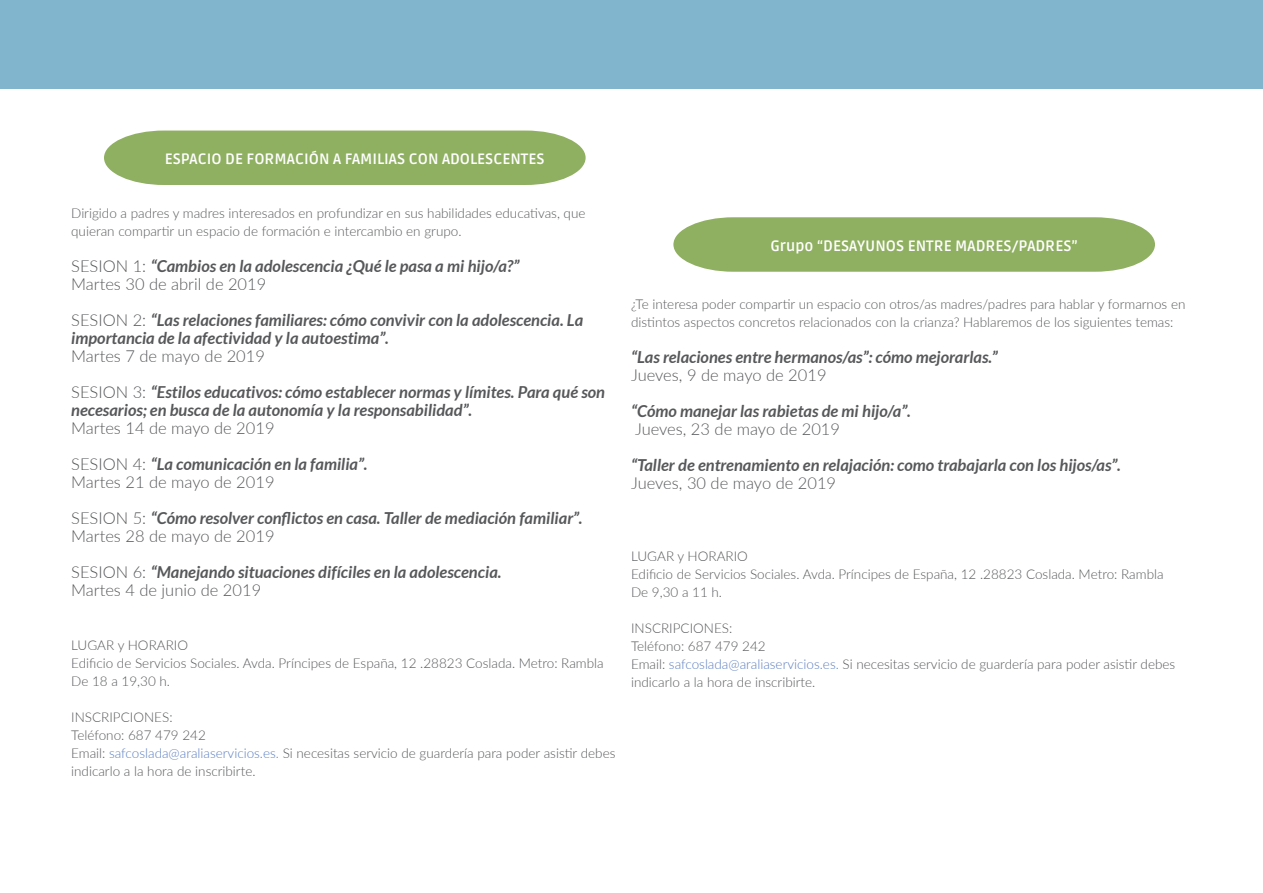
<style>
.page{position:relative;width:1263px;height:893px;background:#fff}
.page>*{position:absolute;margin:0;border:0;box-sizing:border-box;transform-origin:0 0}
.t1{font:italic 700 16.5px/18px "Lato";color:#57585a}
.t2{font:300 16.5px "Lato";color:#57585a}
.t3{font:700 15px "Ruda";color:#fff}
.t4{font:300 13.5px/18px "Lato";color:#57585a}
.s1{font-weight:300;font-style:normal}
.s2{color:#5b7ec0}
.s3{color:#558ac8}
</style>
<div class="page">
<div style="left:0;top:0;width:1263px;height:89px;background:#80b5cd"></div>
<div style="left:104px;top:131px;width:482px;height:54px;background:#8faf61"></div>
<svg style="left:673px;top:217px;width:482px;height:55px;background:#96b46b"></svg>
<p class="t3" style="left:165px;top:150px;width:381px">ESPACIO DE FORMACIÓN A FAMILIAS CON ADOLESCENTES</p>
<p class="t4" style="left:71px;top:204px;width:516px">Dirigido a padres y madres interesados en profundizar en sus habilidades educativas, que quieran compartir un espacio de formación e intercambio en grupo.</p>
<p class="t1" style="left:71px;top:257px;width:450px"><span class="s1">SESION 1:</span> “Cambios en la adolescencia ¿Qué le pasa a mi hijo/a?”</p>
<p class="t2" style="left:71px;top:273px;width:197px">Martes 30 de abril de 2019</p>
<p class="t1" style="left:71px;top:311px;width:514px"><span class="s1">SESION 2:</span> “Las relaciones familiares: cómo convivir con la adolescencia. La importancia de la afectividad y la autoestima”.</p>
<p class="t2" style="left:71px;top:345px;width:195px">Martes 7 de mayo de 2019</p>
<p class="t1" style="left:71px;top:383px;width:535px"><span class="s1">SESION 3:</span> “Estilos educativos: cómo establecer normas y límites. Para qué son necesarios; en busca de la autonomía y la responsabilidad”.</p>
<p class="t2" style="left:71px;top:417px;width:205px">Martes 14 de mayo de 2019</p>
<p class="t1" style="left:71px;top:455px;width:298px"><span class="s1">SESION 4:</span> “La comunicación en la familia”.</p>
<p class="t2" style="left:71px;top:471px;width:205px">Martes 21 de mayo de 2019</p>
<p class="t1" style="left:71px;top:509px;width:513px"><span class="s1">SESION 5:</span> “Cómo resolver conflictos en casa. Taller de mediación familiar”.<br><span class="s1">Martes 28 de mayo de 2019</span></p>
<p class="t1" style="left:71px;top:563px;width:432px"><span class="s1">SESION 6:</span> “Manejando situaciones difíciles en la adolescencia.</p>
<p class="t2" style="left:71px;top:579px;width:191px">Martes 4 de junio de 2019</p>
<p class="t4" style="left:71px;top:636px;width:118px">LUGAR y HORARIO</p>
<p class="t4" style="left:71px;top:654px;width:534px">Edificio de Servicios Sociales. Avda. Príncipes de España, 12 .28823 Coslada. Metro: Rambla</p>
<p class="t4" style="left:71px;top:672px;width:100px">De 18 a 19,30 h.</p>
<p class="t4" style="left:71px;top:708px;width:103px">INSCRIPCIONES:</p>
<p class="t4" style="left:71px;top:726px;width:136px">Teléfono: 687 479 242</p>
<p class="t4" style="left:71px;top:744px;width:546px">Email: <span class="s2">safcoslada@araliaservicios.es</span><span class="s3">.</span> Si necesitas servicio de guardería para poder asistir debes indicarlo a la hora de inscribirte.</p>
<p class="t3" style="left:770px;top:237px;width:309px">Grupo “DESAYUNOS ENTRE MADRES/PADRES”</p>
<p class="t4" style="left:631px;top:295px;width:556px">¿Te interesa poder compartir un espacio con otros/as madres/padres para hablar y formarnos en distintos aspectos concretos relacionados con la crianza? Hablaremos de los siguientes temas:</p>
<p class="t1" style="left:631px;top:348px;width:368px">“Las relaciones entre hermanos/as”: cómo mejorarlas.”</p>
<p class="t2" style="left:631px;top:364px;width:197px">Jueves, 9 de mayo de 2019</p>
<p class="t1" style="left:631px;top:402px;width:281px">“Cómo manejar las rabietas de mi hijo/a”.</p>
<p class="t2" style="left:635px;top:418px;width:207px">Jueves, 23 de mayo de 2019</p>
<p class="t1" style="left:631px;top:456px;width:491px">“Taller de entrenamiento en relajación: como trabajarla con los hijos/as”.</p>
<p class="t2" style="left:631px;top:472px;width:207px">Jueves, 30 de mayo de 2019</p>
<p class="t4" style="left:631px;top:547px;width:118px">LUGAR y HORARIO</p>
<p class="t4" style="left:631px;top:565px;width:534px">Edificio de Servicios Sociales. Avda. Príncipes de España, 12 .28823 Coslada. Metro: Rambla</p>
<p class="t4" style="left:631px;top:583px;width:93px">De 9,30 a 11 h.</p>
<p class="t4" style="left:631px;top:619px;width:103px">INSCRIPCIONES:</p>
<p class="t4" style="left:631px;top:637px;width:136px">Teléfono: 687 479 242</p>
<p class="t4" style="left:631px;top:655px;width:546px">Email: <span class="s2">safcoslada@araliaservicios.es</span><span class="s3">.</span> Si necesitas servicio de guardería para poder asistir debes indicarlo a la hora de inscribirte.</p>
</div>
